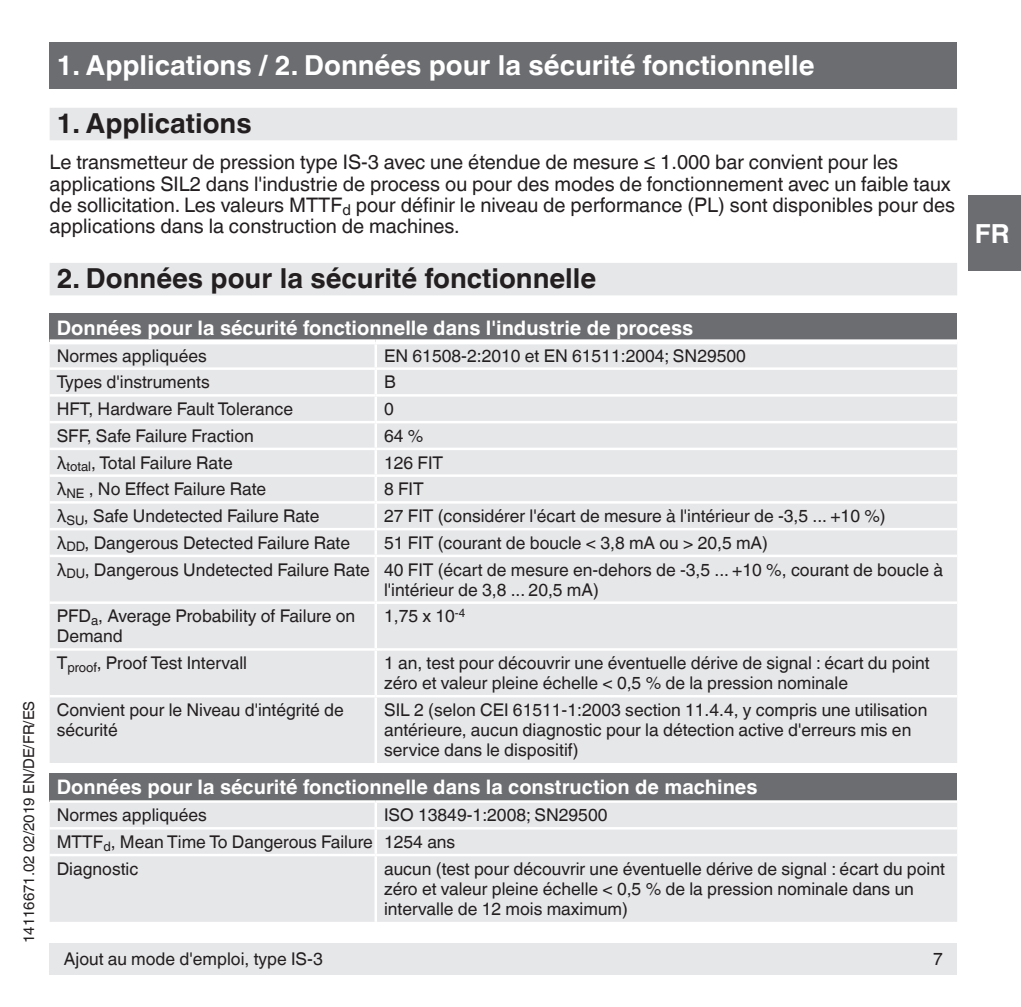
<style>
.page{position:relative;width:1021px;height:1007px;background:#fff}
.page>*{position:absolute;margin:0;border:0;box-sizing:border-box;transform-origin:0 0}
.t1{font:700 27.5px "Helvetica World";color:#fff}
.t2{font:700 27.5px "Helvetica World";color:#231f20}
.t3{font:700 26.25px "Helvetica World";color:#fff}
.t4{font:20px/21.2px "Helvetica World";color:#231f20}
.t5{font:700 20px "Helvetica World";color:#fff}
.t6{font:17.5px/20px "Helvetica World";color:#231f20}
.t7{font:15px "Helvetica World";color:#231f20}
</style>
<div class="page">
<div style="left:50px;top:943px;width:907px;height:31px;background:#e6e7e9"></div>
<div style="left:50px;top:43px;width:907px;height:46px;background:#6c6d70"></div>
<div style="left:967px;top:195px;width:53px;height:76px;background:#6c6d70"></div>
<div style="left:50px;top:108px;width:907px;height:32px;background:#e6e7e9"></div>
<div style="left:50px;top:263px;width:907px;height:32px;background:#e6e7e9"></div>
<div style="left:50px;top:313px;width:907px;height:29px;background:#6c6d70"></div>
<div style="left:50px;top:344px;width:907px;height:418px;background:#e6e7e9"></div>
<hr style="left:374px;top:344px;width:3px;height:23px;background:#fff">
<hr style="left:50px;top:367px;width:326px;height:3px;background:#fff">
<hr style="left:376px;top:367px;width:581px;height:3px;background:#fff">
<hr style="left:374px;top:370px;width:3px;height:24px;background:#fff">
<hr style="left:50px;top:394px;width:326px;height:2px;background:#fff">
<hr style="left:376px;top:394px;width:581px;height:2px;background:#fff">
<hr style="left:374px;top:396px;width:3px;height:25px;background:#fff">
<hr style="left:50px;top:421px;width:326px;height:2px;background:#fff">
<hr style="left:376px;top:421px;width:581px;height:2px;background:#fff">
<hr style="left:374px;top:423px;width:3px;height:24px;background:#fff">
<hr style="left:50px;top:447px;width:326px;height:3px;background:#fff">
<hr style="left:376px;top:447px;width:581px;height:3px;background:#fff">
<hr style="left:374px;top:450px;width:3px;height:24px;background:#fff">
<hr style="left:50px;top:474px;width:326px;height:3px;background:#fff">
<hr style="left:376px;top:474px;width:581px;height:3px;background:#fff">
<hr style="left:374px;top:477px;width:3px;height:24px;background:#fff">
<hr style="left:50px;top:501px;width:326px;height:2px;background:#fff">
<hr style="left:376px;top:501px;width:581px;height:2px;background:#fff">
<hr style="left:374px;top:503px;width:3px;height:25px;background:#fff">
<hr style="left:50px;top:528px;width:326px;height:2px;background:#fff">
<hr style="left:376px;top:528px;width:581px;height:2px;background:#fff">
<hr style="left:374px;top:530px;width:3px;height:24px;background:#fff">
<hr style="left:50px;top:554px;width:326px;height:3px;background:#fff">
<hr style="left:376px;top:554px;width:581px;height:3px;background:#fff">
<hr style="left:374px;top:557px;width:3px;height:44px;background:#fff">
<div style="left:50px;top:339px;width:326px;height:5px;background:#fff"></div>
<div style="left:376px;top:339px;width:581px;height:5px;background:#fff"></div>
<hr style="left:50px;top:601px;width:326px;height:3px;background:#fff">
<hr style="left:376px;top:601px;width:581px;height:3px;background:#fff">
<hr style="left:374px;top:604px;width:3px;height:44px;background:#fff">
<hr style="left:50px;top:648px;width:326px;height:2px;background:#fff">
<hr style="left:376px;top:648px;width:581px;height:2px;background:#fff">
<hr style="left:374px;top:650px;width:3px;height:44px;background:#fff">
<hr style="left:50px;top:694px;width:326px;height:3px;background:#fff">
<hr style="left:376px;top:694px;width:581px;height:3px;background:#fff">
<hr style="left:374px;top:697px;width:3px;height:65px;background:#fff">
<div style="left:50px;top:772px;width:907px;height:29px;background:#6c6d70"></div>
<div style="left:50px;top:803px;width:907px;height:118px;background:#e6e7e9"></div>
<hr style="left:50px;top:800px;width:326px;height:2px;background:#fff">
<hr style="left:376px;top:800px;width:581px;height:2px;background:#fff">
<hr style="left:374px;top:802px;width:3px;height:24px;background:#fff">
<hr style="left:50px;top:826px;width:326px;height:3px;background:#fff">
<hr style="left:376px;top:826px;width:581px;height:3px;background:#fff">
<hr style="left:374px;top:829px;width:3px;height:24px;background:#fff">
<hr style="left:50px;top:853px;width:326px;height:3px;background:#fff">
<hr style="left:376px;top:853px;width:581px;height:3px;background:#fff">
<hr style="left:374px;top:856px;width:3px;height:65px;background:#fff">
<p class="t7" style="left:20px;top:943px;width:244px;rotate:-90deg">14116671.02 02/2019 EN/DE/FR/ES</p>
<h1 class="t1" style="left:57px;top:50px;width:759px">1. Applications / 2. Données pour la sécurité fonctionnelle</h1>
<h1 class="t2" style="left:57px;top:108px;width:196px">1. Applications</h1>
<p class="t4" style="left:50px;top:152px;width:907px">Le transmetteur de pression type IS-3 avec une étendue de mesure ≤ 1.000 bar convient pour les applications SIL2 dans l'industrie de process ou pour des modes de fonctionnement avec un faible taux de sollicitation. Les valeurs MTTF<sub>d</sub> pour définir le niveau de performance (PL) sont disponibles pour des applications dans la construction de machines.</p>
<h1 class="t2" style="left:57px;top:263px;width:541px">2. Données pour la sécurité fonctionnelle</h1>
<p class="t5" style="left:57px;top:316px;width:638px">Données pour la sécurité fonctionnelle dans l'industrie de process</p>
<p class="t6" style="left:57px;top:345px;width:152px">Normes appliquées</p>
<p class="t6" style="left:384px;top:345px;width:363px">EN 61508-2:2010 et EN 61511:2004; SN29500</p>
<p class="t6" style="left:57px;top:372px;width:154px">Types d'instruments</p>
<p class="t6" style="left:384px;top:372px;width:13px">B</p>
<p class="t6" style="left:57px;top:399px;width:238px">HFT, Hardware Fault Tolerance</p>
<p class="t6" style="left:384px;top:399px;width:11px">0</p>
<p class="t6" style="left:57px;top:425px;width:199px">SFF, Safe Failure Fraction</p>
<p class="t6" style="left:384px;top:425px;width:41px">64 %</p>
<p class="t6" style="left:57px;top:452px;width:177px">λ<sub>total</sub>, Total Failure Rate</p>
<p class="t6" style="left:384px;top:452px;width:61px">126 FIT</p>
<p class="t6" style="left:57px;top:479px;width:211px">λ<sub>NE</sub> , No Effect Failure Rate</p>
<p class="t6" style="left:384px;top:479px;width:41px">8 FIT</p>
<p class="t6" style="left:57px;top:506px;width:264px">λ<sub>SU</sub>, Safe Undetected Failure Rate</p>
<p class="t6" style="left:384px;top:506px;width:503px">27 FIT (considérer l'écart de mesure à l'intérieur de -3,5 ... +10 %)</p>
<p class="t6" style="left:57px;top:532px;width:295px">λ<sub>DD</sub>, Dangerous Detected Failure Rate</p>
<p class="t6" style="left:57px;top:529px;width:887px;line-height:26.8px;text-indent:327px">51 FIT (courant de boucle &lt; 3,8 mA ou &gt; 20,5 mA)<br>λ<sub>DU</sub>, Dangerous Undetected Failure Rate 40 FIT (écart de mesure en-dehors de -3,5 ... +10 %, courant de boucle à</p>
<p class="t6" style="left:384px;top:579px;width:216px">l'intérieur de 3,8 ... 20,5 mA)</p>
<p class="t6" style="left:57px;top:606px;width:300px">PFD<sub>a</sub>, Average Probability of Failure on<br>Demand</p>
<p class="t6" style="left:384px;top:606px;width:83px">1,75 x 10<sup>-4</sup></p>
<p class="t6" style="left:57px;top:653px;width:192px">T<sub>proof</sub>, Proof Test Intervall</p>
<p class="t6" style="left:384px;top:653px;width:547px">1 an, test pour découvrir une éventuelle dérive de signal : écart du point zéro et valeur pleine échelle &lt; 0,5 % de la pression nominale</p>
<p class="t6" style="left:57px;top:699px;width:289px">Convient pour le Niveau d'intégrité de sécurité</p>
<p class="t6" style="left:384px;top:699px;width:545px">SIL 2 (selon CEI 61511-1:2003 section 11.4.4, y compris une utilisation antérieure, aucun diagnostic pour la détection active d'erreurs mis en service dans le dispositif)</p>
<p class="t5" style="left:57px;top:775px;width:702px">Données pour la sécurité fonctionnelle dans la construction de machines</p>
<p class="t6" style="left:57px;top:805px;width:152px">Normes appliquées</p>
<p class="t6" style="left:57px;top:801px;width:552px;line-height:26.8px;text-indent:327px">ISO 13849-1:2008; SN29500<br>MTTF<sub>d</sub>, Mean Time To Dangerous Failure 1254 ans<br>Diagnostic</p>
<p class="t6" style="left:384px;top:858px;width:562px">aucun (test pour découvrir une éventuelle dérive de signal : écart du point zéro et valeur pleine échelle &lt; 0,5 % de la pression nominale dans un intervalle de 12 mois maximum)</p>
<p class="t6" style="left:64px;top:949px;width:260px">Ajout au mode d'emploi, type IS-3</p>
<p class="t6" style="left:933px;top:949px;width:11px">7</p>
<h2 class="t3" style="left:974px;top:218px;width:36px">FR</h2>
</div>
